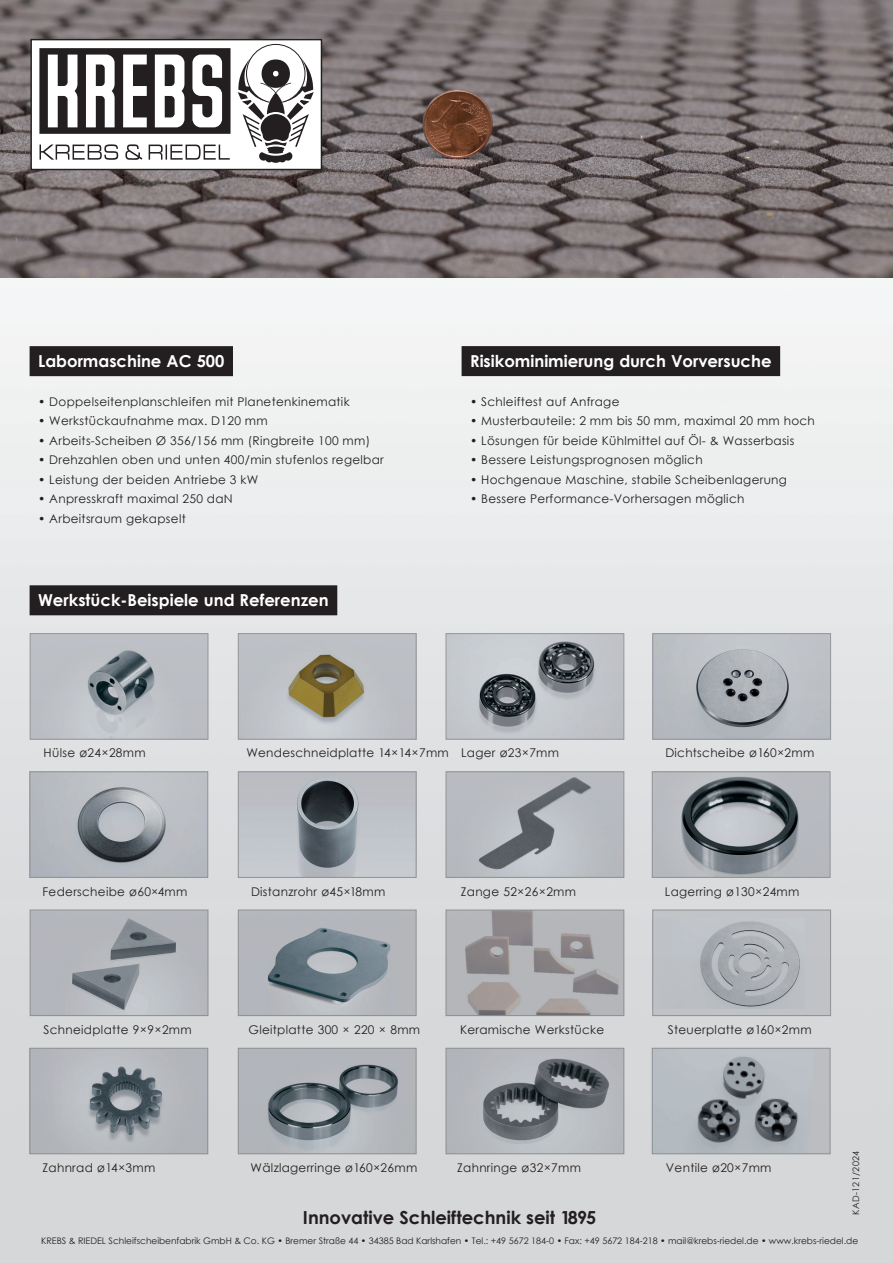
<style>
.page{position:relative;width:893px;height:1263px;background:#fff}
.page>*{position:absolute;margin:0;border:0;box-sizing:border-box;transform-origin:0 0}
.t1{font:700 18px "Century Gothic";color:#231f20}
.t2{font:700 16.5px "Century Gothic";color:#fff}
.t3{font:12px "Century Gothic";letter-spacing:.025em;color:#231f20}
.t4{font:9px "Century Gothic";color:#231f20}
.t5{font:9px "Century Gothic";letter-spacing:.04em;color:#231f20}
</style>
<div class="page">
<img style="left:0;top:0;width:893px;height:278px">
<img style="left:0;top:287px;width:893px;height:976px">
<img style="left:32px;top:912px;width:174px;height:102px">
<div style="left:30px;top:910px;width:178px;height:106px;border:1px solid #a8a9ad"></div>
<div style="left:238px;top:910px;width:178px;height:105px;background:#b4b6bc"></div>
<img style="left:267px;top:928px;width:124px;height:86px">
<div style="left:238px;top:910px;width:178px;height:106px;border:1px solid #a8a9ad"></div>
<div style="left:446px;top:910px;width:178px;height:105px;background:#b4b6b9"></div>
<img style="left:465px;top:912px;width:153px;height:102px">
<div style="left:446px;top:910px;width:178px;height:106px;border:1px solid #a8a9ad"></div>
<div style="left:653px;top:910px;width:178px;height:105px;background:#c1c2c6"></div>
<img style="left:700px;top:921px;width:100px;height:87px">
<div style="left:652px;top:910px;width:179px;height:106px;border:1px solid #a8a9ad"></div>
<img style="left:32px;top:1050px;width:174px;height:102px">
<div style="left:30px;top:1048px;width:178px;height:106px;border:1px solid #a8a9ad"></div>
<div style="left:238px;top:1048px;width:178px;height:106px;background:#b2b5ba"></div>
<img style="left:268px;top:1064px;width:130px;height:88px">
<div style="left:238px;top:1048px;width:178px;height:106px;border:1px solid #a8a9ad"></div>
<img style="left:448px;top:1050px;width:174px;height:102px">
<div style="left:446px;top:1048px;width:178px;height:106px;border:1px solid #a8a9ad"></div>
<div style="left:652px;top:1048px;width:178px;height:106px;background:#bbbec2"></div>
<img style="left:654px;top:1056px;width:146px;height:96px">
<div style="left:652px;top:1048px;width:178px;height:106px;border:1px solid #a8a9ad"></div>
<img style="left:32px;top:635px;width:174px;height:102px">
<div style="left:30px;top:633px;width:178px;height:106px;border:1px solid #a8a9ad"></div>
<img style="left:240px;top:635px;width:174px;height:102px">
<div style="left:238px;top:633px;width:178px;height:106px;border:1px solid #a8a9ad"></div>
<img style="left:448px;top:635px;width:174px;height:102px">
<div style="left:446px;top:633px;width:178px;height:106px;border:1px solid #a8a9ad"></div>
<img style="left:654px;top:635px;width:175px;height:102px">
<div style="left:652px;top:633px;width:179px;height:106px;border:1px solid #a8a9ad"></div>
<img style="left:32px;top:773px;width:174px;height:103px">
<div style="left:30px;top:771px;width:178px;height:107px;border:1px solid #a8a9ad"></div>
<img style="left:240px;top:773px;width:174px;height:103px">
<div style="left:238px;top:771px;width:178px;height:107px;border:1px solid #a8a9ad"></div>
<img style="left:448px;top:773px;width:174px;height:103px">
<div style="left:446px;top:771px;width:178px;height:107px;border:1px solid #a8a9ad"></div>
<img style="left:654px;top:773px;width:174px;height:103px">
<div style="left:652px;top:771px;width:178px;height:107px;border:1px solid #a8a9ad"></div>
<div style="left:31px;top:40px;width:290px;height:129px;background:#fff"></div>
<div style="left:30px;top:39px;width:292px;height:131px;border:1px solid #231f20"></div>
<svg style="left:238px;top:44px;width:76px;height:119px"></svg>
<svg style="left:40px;top:144px;width:190px;height:16px"></svg>
<svg style="left:39px;top:48px;width:192px;height:86px"></svg>
<div style="left:30px;top:585px;width:307px;height:30px;background:#231f20"></div>
<div style="left:462px;top:346px;width:318px;height:30px;background:#231f20"></div>
<div style="left:30px;top:346px;width:203px;height:30px;background:#231f20"></div>
<h2 class="t2" style="left:38px;top:348px;width:188px">Labormaschine AC 500</h2>
<p class="t3" style="left:38px;top:393px;width:313px">• Doppelseitenplanschleifen mit Planetenkinematik</p>
<p class="t3" style="left:38px;top:413px;width:231px">• Werkstückaufnahme max. D120 mm</p>
<p class="t3" style="left:38px;top:432px;width:334px">• Arbeits-Scheiben Ø 356/156 mm (Ringbreite 100 mm)</p>
<p class="t3" style="left:38px;top:452px;width:347px">• Drehzahlen oben und unten 400/min stufenlos regelbar</p>
<p class="t3" style="left:38px;top:471px;width:222px">• Leistung der beiden Antriebe 3 kW</p>
<p class="t3" style="left:38px;top:491px;width:196px">• Anpresskraft maximal 250 daN</p>
<p class="t3" style="left:38px;top:510px;width:149px">• Arbeitsraum gekapselt</p>
<h2 class="t2" style="left:38px;top:587px;width:292px">Werkstück-Beispiele und Referenzen</h2>
<h2 class="t2" style="left:470px;top:348px;width:303px">Risikominimierung durch Vorversuche</h2>
<p class="t3" style="left:470px;top:393px;width:151px">• Schleiftest auf Anfrage</p>
<p class="t3" style="left:470px;top:412px;width:346px">• Musterbauteile: 2 mm bis 50 mm, maximal 20 mm hoch</p>
<p class="t3" style="left:470px;top:432px;width:326px">• Lösungen für beide Kühlmittel auf Öl- &amp; Wasserbasis</p>
<p class="t3" style="left:470px;top:451px;width:234px">• Bessere Leistungsprognosen möglich</p>
<p class="t3" style="left:470px;top:471px;width:318px">• Hochgenaue Maschine, stabile Scheibenlagerung</p>
<p class="t3" style="left:470px;top:490px;width:276px">• Bessere Performance-Vorhersagen möglich</p>
<p class="t3" style="left:44px;top:745px;width:104px">Hülse ø24×28mm</p>
<p class="t3" style="left:246px;top:745px;width:314px">Wendeschneidplatte 14×14×7mm Lager ø23×7mm</p>
<p class="t3" style="left:665px;top:745px;width:151px">Dichtscheibe ø160×2mm</p>
<p class="t3" style="left:43px;top:883px;width:146px">Federscheibe ø60×4mm</p>
<p class="t3" style="left:251px;top:883px;width:136px">Distanzrohr ø45×18mm</p>
<p class="t3" style="left:461px;top:883px;width:117px">Zange 52×26×2mm</p>
<p class="t3" style="left:665px;top:883px;width:136px">Lagerring ø130×24mm</p>
<p class="t3" style="left:44px;top:1021px;width:150px">Schneidplatte 9×9×2mm</p>
<p class="t3" style="left:249px;top:1021px;width:173px">Gleitplatte 300 × 220 × 8mm</p>
<p class="t3" style="left:460px;top:1021px;width:146px">Keramische Werkstücke</p>
<p class="t3" style="left:668px;top:1021px;width:145px">Steuerplatte ø160×2mm</p>
<p class="t5" style="left:850px;top:1215px;width:66px;rotate:-90deg">KAD-121/2024</p>
<p class="t3" style="left:43px;top:1160px;width:114px">Zahnrad ø14×3mm</p>
<p class="t3" style="left:251px;top:1160px;width:168px">Wälzlagerringe ø160×26mm</p>
<p class="t3" style="left:457px;top:1160px;width:125px">Zahnringe ø32×7mm</p>
<p class="t3" style="left:666px;top:1160px;width:107px">Ventile ø20×7mm</p>
<h1 class="t1" style="left:303px;top:1204px;width:295px">Innovative Schleiftechnik seit 1895</h1>
<p class="t4" style="left:41px;top:1234px;width:819px">KREBS &amp; RIEDEL Schleifscheibenfabrik GmbH &amp; Co. KG • Bremer Straße 44 • 34385 Bad Karlshafen • Tel.: +49 5672 184-0 • Fax: +49 5672 184-218 • mail@krebs-riedel.de • www.krebs-riedel.de</p>
</div>
